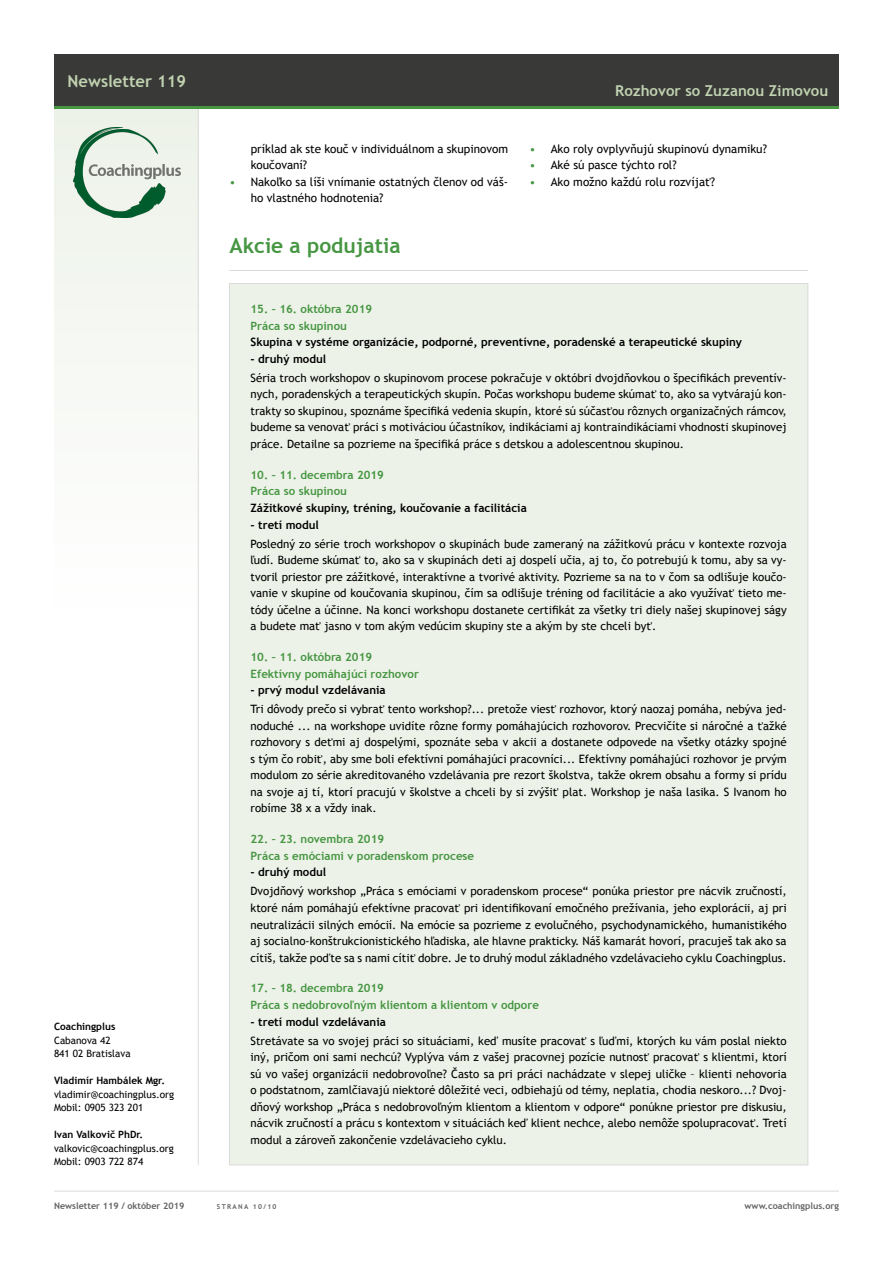
<style>
.page{position:relative;width:893px;height:1263px;background:#fff}
.page>*{position:absolute;margin:0;border:0;box-sizing:border-box;transform-origin:0 0}
.t1{font:700 21px "Trebuchet MS";color:#469642}
.t2{font:700 16.5px "Trebuchet MS";color:#c0d2b0}
.t3{font:700 15px "Trebuchet MS";color:#c0d2b0}
.t4{font:11.7px/16.5px "Trebuchet MS";color:#000}
.t5{font:11.55px/16.5px "Trebuchet MS";color:#000;text-align:justify}
.t6{font:700 11.55px/16.6px "Trebuchet MS";color:#469642}
.t7{font:700 11.55px "Trebuchet MS";color:#000}
.t8{font:10.05px/13.5px "Trebuchet MS";color:#000}
.t9{font:700 10.05px "Trebuchet MS";color:#000}
.t10{font:700 9px "Trebuchet MS";color:#646363}
.t11{font:700 6.75px "Trebuchet MS";letter-spacing:.2em;color:#646363}
.s1{color:#469642}
</style>
<div class="page">
<div style="left:54px;top:106px;width:145px;height:525px;background:#f7f9f6"></div>
<hr style="left:54px;top:1191px;width:785px;height:1px;background:#dadada">
<hr style="left:198px;top:108px;width:1px;height:1057px;background:#dadada">
<div style="left:54px;top:54px;width:785px;height:53px;background:#393938"></div>
<hr style="left:54px;top:106px;width:785px;height:3px;background:#469642">
<img style="left:74px;top:127px;width:106px;height:91px">
<hr style="left:229px;top:270px;width:579px;height:1px;background:#dadada">
<div style="left:229px;top:284px;width:579px;height:881px;background:#edf2e8"></div>
<h2 class="t2" style="left:68px;top:70px;width:120px">Newsletter 119</h2>
<p class="t9" style="left:54px;top:1020px;width:63px">Coachingplus</p>
<p class="t8" style="left:54px;top:1033px;width:78px">Cabanova 42<br>841 02 Bratislava</p>
<p class="t9" style="left:54px;top:1074px;width:113px">Vladimír Hambálek Mgr.</p>
<p class="t8" style="left:54px;top:1087px;width:122px">vladimir@coachingplus.org<br>Mobil: 0905 323 201</p>
<p class="t9" style="left:54px;top:1128px;width:91px">Ivan Valkovič PhDr.</p>
<p class="t8" style="left:54px;top:1141px;width:121px">valkovic@coachingplus.org<br>Mobil: 0903 722 874</p>
<p class="t4" style="left:251px;top:141px;width:259px">príklad ak ste kouč v individuálnom a skupinovom koučovaní?</p>
<p class="t4" style="left:251px;top:174px;width:259px;text-indent:-21px"><span class="s1">•</span> Nakoľko sa líši vnímanie ostatných členov od váš&shy;ho vlastného hodnotenia?</p>
<h1 class="t1" style="left:229px;top:233px;width:173px">Akcie a podujatia</h1>
<p class="t3" style="left:615px;top:81px;width:215px">Rozhovor so Zuzanou Zimovou</p>
<p class="t4" style="left:529px;top:141px;width:239px"><span class="s1">•</span> Ako roly ovplyvňujú skupinovú dynamiku?</p>
<p class="t4" style="left:529px;top:157px;width:149px"><span class="s1">•</span> Aké sú pasce týchto rol?</p>
<p class="t4" style="left:529px;top:174px;width:187px"><span class="s1">•</span> Ako možno každú rolu rozvíjať?</p>
<p class="t6" style="left:251px;top:300px;width:123px">15. – 16. októbra 2019<br>Práca so skupinou</p>
<p class="t7" style="left:251px;top:335px;width:493px">Skupina v systéme organizácie, podporné, preventívne, poradenské a terapeutické skupiny</p>
<p class="t7" style="left:251px;top:351px;width:77px">- druhý modul</p>
<p class="t5" style="left:251px;top:370px;width:538px">Séria troch workshopov o skupinovom procese pokračuje v októbri dvojdňovkou o špecifikách preventív&shy;nych, poradenských a terapeutických skupín. Počas workshopu budeme skúmať to, ako sa vytvárajú kon&shy;trakty so skupinou, spoznáme špecifiká vedenia skupín, ktoré sú súčasťou rôznych organizačných rámcov, budeme sa venovať práci s motiváciou účastníkov, indikáciami aj kontraindikáciami vhodnosti skupinovej práce. Detailne sa pozrieme na špecifiká práce s detskou a adolescentnou skupinou.</p>
<p class="t6" style="left:251px;top:466px;width:135px">10. – 11. decembra 2019<br>Práca so skupinou</p>
<p class="t7" style="left:251px;top:501px;width:278px">Zážitkové skupiny, tréning, koučovanie a facilitácia</p>
<p class="t7" style="left:251px;top:517px;width:70px">- tretí modul</p>
<p class="t5" style="left:251px;top:535px;width:538px">Posledný zo série troch workshopov o skupinách bude zameraný na zážitkovú prácu v kontexte rozvoja ľudí. Budeme skúmať to, ako sa v skupinách deti aj dospelí učia, aj to, čo potrebujú k tomu, aby sa vy&shy;tvoril priestor pre zážitkové, interaktívne a tvorivé aktivity. Pozrieme sa na to v čom sa odlišuje koučo&shy;vanie v skupine od koučovania skupinou, čím sa odlišuje tréning od facilitácie a ako využívať tieto me&shy;tódy účelne a účinne. Na konci workshopu dostanete certifikát za všetky tri diely našej skupinovej ságy a budete mať jasno v tom akým vedúcim skupiny ste a akým by ste chceli byť.</p>
<p class="t6" style="left:251px;top:648px;width:170px">10. – 11. októbra 2019<br>Efektívny pomáhajúci rozhovor</p>
<p class="t7" style="left:251px;top:683px;width:137px">- prvý modul vzdelávania</p>
<p class="t5" style="left:251px;top:701px;width:538px">Tri dôvody prečo si vybrať tento workshop?... pretože viesť rozhovor, ktorý naozaj pomáha, nebýva jed&shy;noduché ... na workshope uvidíte rôzne formy pomáhajúcich rozhovorov. Precvičíte si náročné a ťažké rozhovory s deťmi aj dospelými, spoznáte seba v akcii a dostanete odpovede na všetky otázky spojné s tým čo robiť, aby sme boli efektívni pomáhajúci pracovníci... Efektívny pomáhajúci rozhovor je prvým modulom zo série akreditovaného vzdelávania pre rezort školstva, takže okrem obsahu a formy si prídu na svoje aj tí, ktorí pracujú v školstve a chceli by si zvýšiť plat. Workshop je naša lasika. S Ivanom ho robíme 38 x a vždy inak.</p>
<p class="t6" style="left:251px;top:831px;width:225px">22. – 23. novembra 2019<br>Práca s emóciami v poradenskom procese</p>
<p class="t7" style="left:251px;top:865px;width:77px">- druhý modul</p>
<p class="t5" style="left:251px;top:883px;width:538px">Dvojdňový workshop „Práca s emóciami v poradenskom procese“ ponúka priestor pre nácvik zručností, ktoré nám pomáhajú efektívne pracovať pri identifikovaní emočného prežívania, jeho explorácii, aj pri neutralizácii silných emócií. Na emócie sa pozrieme z evolučného, psychodynamického, humanistikého aj socialno-konštrukcionistického hľadiska, ale hlavne prakticky. Náš kamarát hovorí, pracuješ tak ako sa cítiš, takže poďte sa s nami cítiť dobre. Je to druhý modul základného vzdelávacieho cyklu Coachingplus.</p>
<p class="t6" style="left:251px;top:980px;width:290px">17. – 18. decembra 2019<br>Práca s nedobrovoľným klientom a klientom v odpore</p>
<p class="t7" style="left:251px;top:1014px;width:137px">- tretí modul vzdelávania</p>
<p class="t5" style="left:251px;top:1032px;width:538px">Stretávate sa vo svojej práci so situáciami, keď musíte pracovať s ľuďmi, ktorých ku vám poslal niekto iný, pričom oni sami nechcú? Vyplýva vám z vašej pracovnej pozície nutnosť pracovať s klientmi, ktorí sú vo vašej organizácii nedobrovoľne? Často sa pri práci nachádzate v slepej uličke – klienti nehovoria o podstatnom, zamlčiavajú niektoré dôležité veci, odbiehajú od témy, neplatia, chodia neskoro...? Dvoj&shy;dňový workshop „Práca s nedobrovoľným klientom a klientom v odpore“ ponúkne priestor pre diskusiu, nácvik zručností a prácu s kontextom v situáciách keď klient nechce, alebo nemôže spolupracovať. Tretí modul a zároveň zakončenie vzdelávacieho cyklu.</p>
<p class="t10" style="left:54px;top:1200px;width:132px">Newsletter 119 / október 2019</p>
<p class="t11" style="left:217px;top:1202px;width:61px">STRANA 10/10</p>
<p class="t10" style="left:745px;top:1200px;width:96px">www.coachingplus.org</p>
</div>
